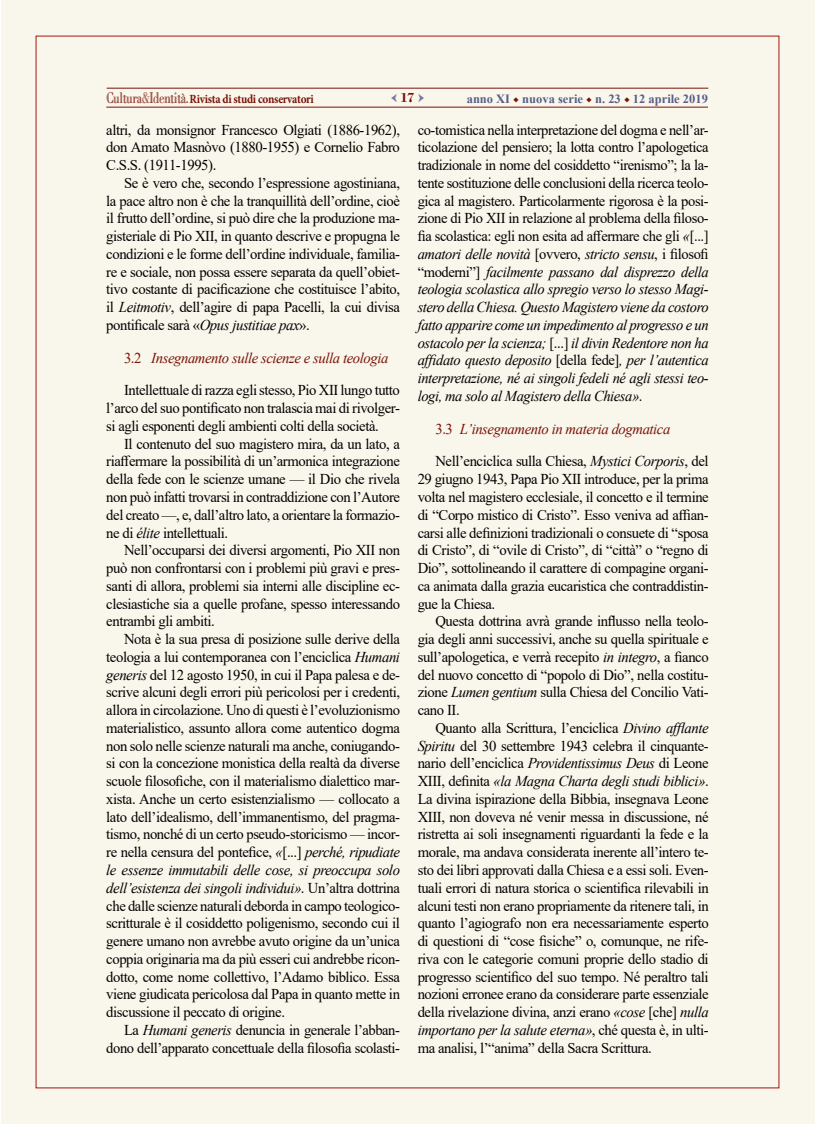
<style>
.page{position:relative;width:815px;height:1124px;background:#fff}
.page>*{position:absolute;margin:0;border:0;box-sizing:border-box;transform-origin:0 0}
.t1{font:15px/17.8px "Times New Roman";letter-spacing:-.03em;color:#000;text-align:justify}
.t2{font:italic 15px/32.8px "Times New Roman";letter-spacing:-.03em;color:#7a1307}
.t3{font:15px "Minion Pro";color:#73789e}
.t4{font:700 12.5px "Minion Pro";letter-spacing:-.025em;color:#7a1307;scale:.9 1}
.t5{font:700 12.5px "Times New Roman";color:#575e87}
.s1{font-family:"OPTI Bodoni Open";font-weight:400;font-size:15.62px}
.s2{font-family:"OPTI Bodoni Open";font-weight:400;font-size:15.62px;color:#923824}
.s3{font-family:"Bodoni";font-weight:700;font-size:13.75px;color:#7a1307}
.s4{font-family:"Minion Pro";font-weight:400;color:#7a1307}
.s5{font-style:italic}
.s6{font-style:normal}
.s7{font-style:normal;color:#000}
.s8{color:#000}
.s9{color:#7a1307}
.s10{font-style:italic;color:#7a1307}
</style>
<div class="page">
<div style="left:1px;top:0;width:813px;height:1123px;background:#f9f6eb"></div>
<hr style="left:106px;top:107px;width:602px;height:1px;background:#7a1307">
<hr style="left:107px;top:88px;width:601px;height:1px;background:#7a1307">
<p class="t4" style="left:106px;top:90px;width:232px"><span class="s1">Cultura</span><span class="s2">&amp;</span><span class="s1">Identità.</span> Rivista di studi conservatori</p>
<p class="t3" style="left:391px;top:87px;width:35px">←<span class="s3">17</span>→</p>
<p class="t5" style="left:467px;top:90px;width:243px">anno XI <span class="s4">◆</span> nuova serie <span class="s4">◆</span> n. 23 <span class="s4">◆</span> 12 aprile 2019</p>
<p class="t1" style="left:418px;top:120px;width:293px">co-tomistica nella interpretazione del dogma e nell’ar&shy;ticolazione del pensiero; la lotta contro l’apologetica tradizionale in nome del cosiddetto “irenismo”; la la&shy;tente sostituzione delle conclusioni della ricerca teolo&shy;gica al magistero. Particolarmente rigorosa è la posi&shy;zione di Pio XII in relazione al problema della filoso&shy;fia scolastica: egli non esita ad affermare che gli <span class="s5">«</span>[...] <span class="s5">amatori delle novità</span> [ovvero, <span class="s5">stricto sensu</span>, i filosofi “moderni”] <span class="s5">facilmente passano dal disprezzo della teologia scolastica allo spregio verso lo stesso Magi&shy;stero della Chiesa. Questo Magistero viene da costoro fatto apparire come un impedimento al progresso e un ostacolo per la scienza;</span> [...] <span class="s5">il divin Redentore non ha affidato questo deposito</span> [della fede]<span class="s5">, per l’autentica interpretazione, né ai singoli fedeli né agli stessi teo&shy;logi, ma solo al Magistero della Chiesa»</span>.</p>
<p class="t2" style="left:435px;top:412px;width:275px"><span class="s6">3.3</span> L’insegnamento in materia dogmatica<br><span class="s7">Nell’enciclica sulla Chiesa,</span> <span class="s8">Mystici Corporis</span><span class="s7">, del</span></p>
<p class="t1" style="left:418px;top:470px;width:293px">29 giugno 1943, Papa Pio XII introduce, per la prima volta nel magistero ecclesiale, il concetto e il termine di “Corpo mistico di Cristo”. Esso veniva ad affian&shy;carsi alle definizioni tradizionali o consuete di “sposa di Cristo”, di “ovile di Cristo”, di “città” o “regno di Dio”, sottolineando il carattere di compagine organi&shy;ca animata dalla grazia eucaristica che contraddistin&shy;gue la Chiesa.</p>
<p class="t1" style="left:418px;top:612px;width:293px;text-indent:18px">Questa dottrina avrà grande influsso nella teolo&shy;gia degli anni successivi, anche su quella spirituale e sull’apologetica, e verrà recepito <span class="s5">in integro</span>, a fianco del nuovo concetto di “popolo di Dio”, nella costitu&shy;zione <span class="s5">Lumen gentium</span> sulla Chiesa del Concilio Vati&shy;cano II.</p>
<p class="t1" style="left:418px;top:718px;width:293px;text-indent:18px">Quanto alla Scrittura, l’enciclica <span class="s5">Divino afflante Spiritu</span> del 30 settembre 1943 celebra il cinquante&shy;nario dell’enciclica <span class="s5">Providentissimus Deus</span> di Leone XIII, definita <span class="s5">«la Magna Charta degli studi biblici»</span>.<br>La divina ispirazione della Bibbia, insegnava Leone XIII, non doveva né venir messa in discussione, né ristretta ai soli insegnamenti riguardanti la fede e la morale, ma andava considerata inerente all’intero te&shy;sto dei libri approvati dalla Chiesa e a essi soli. Even&shy;tuali errori di natura storica o scientifica rilevabili in alcuni testi non erano propriamente da ritenere tali, in quanto l’agiografo non era necessariamente esperto di questioni di “cose fisiche” o, comunque, ne rife&shy;riva con le categorie comuni proprie dello stadio di progresso scientifico del suo tempo. Né peraltro tali nozioni erronee erano da considerare parte essenziale della rivelazione divina, anzi erano <span class="s5">«cose</span> [che] <span class="s5">nulla importano per la salute eterna»</span>, ché questa è, in ulti&shy;ma analisi, l’“anima” della Sacra Scrittura.</p>
<p class="t1" style="left:106px;top:120px;width:295px">altri, da monsignor Francesco Olgiati (1886-1962), don Amato Masnòvo (1880-1955) e Cornelio Fabro C.S.S. (1911-1995).</p>
<p class="t1" style="left:106px;top:173px;width:295px;text-indent:18px">Se è vero che, secondo l’espressione agostiniana, la pace altro non è che la tranquillità dell’ordine, cioè il frutto dell’ordine, si può dire che la produzione ma&shy;gisteriale di Pio XII, in quanto descrive e propugna le condizioni e le forme dell’ordine individuale, familia&shy;re e sociale, non possa essere separata da quell’obiet&shy;tivo costante di pacificazione che costituisce l’abito, il <span class="s5">Leitmotiv</span>, dell’agire di papa Pacelli, la cui divisa pontificale sarà «<span class="s5">Opus justitiae pax</span>».</p>
<p class="t1" style="left:124px;top:341px;width:277px;line-height:32.8px"><span class="s9">3.2</span> <span class="s10">Insegnamento sulle scienze e sulla teologia<br></span>Intellettuale di razza egli stesso, Pio XII lungo tutto</p>
<p class="t1" style="left:106px;top:399px;width:295px">l’arco del suo pontificato non tralascia mai di rivolger&shy;si agli esponenti degli ambienti colti della società.</p>
<p class="t1" style="left:106px;top:434px;width:295px;text-indent:18px">Il contenuto del suo magistero mira, da un lato, a riaffermare la possibilità di un’armonica integrazione della fede con le scienze umane — il Dio che rivela non può infatti trovarsi in contraddizione con l’Autore del creato —, e, dall’altro lato, a orientare la formazio&shy;ne di <span class="s5">élite</span> intellettuali.</p>
<p class="t1" style="left:106px;top:541px;width:295px;text-indent:18px">Nell’occuparsi dei diversi argomenti, Pio XII non può non confrontarsi con i problemi più gravi e pres&shy;santi di allora, problemi sia interni alle discipline ec&shy;clesiastiche sia a quelle profane, spesso interessando entrambi gli ambiti.</p>
<p class="t1" style="left:106px;top:629px;width:295px;text-indent:18px">Nota è la sua presa di posizione sulle derive della teologia a lui contemporanea con l’enciclica <span class="s5">Humani generis</span> del 12 agosto 1950, in cui il Papa palesa e de&shy;scrive alcuni degli errori più pericolosi per i credenti, allora in circolazione. Uno di questi è l’evoluzionismo materialistico, assunto allora come autentico dogma non solo nelle scienze naturali ma anche, coniugando&shy;si con la concezione monistica della realtà da diverse scuole filosofiche, con il materialismo dialettico mar&shy;xista. Anche un certo esistenzialismo — collocato a lato dell’idealismo, dell’immanentismo, del pragma&shy;tismo, nonché di un certo pseudo-storicismo — incor&shy;re nella censura del pontefice, <span class="s5">«</span>[...] <span class="s5">perché, ripudiate le essenze immutabili delle cose, si preoccupa solo dell’esistenza dei singoli individui»</span>. Un’altra dottrina che dalle scienze naturali deborda in campo teologico&shy;scritturale è il cosiddetto poligenismo, secondo cui il genere umano non avrebbe avuto origine da un’unica coppia originaria ma da più esseri cui andrebbe ricon&shy;dotto, come nome collettivo, l’Adamo biblico. Essa viene giudicata pericolosa dal Papa in quanto mette in discussione il peccato di origine.</p>
<p class="t1" style="left:106px;top:1020px;width:295px;text-align:right">La <span class="s5">Humani generis</span> denuncia in generale l’abban&shy;dono dell’apparato concettuale della filosofia scolasti-</p>
</div>
